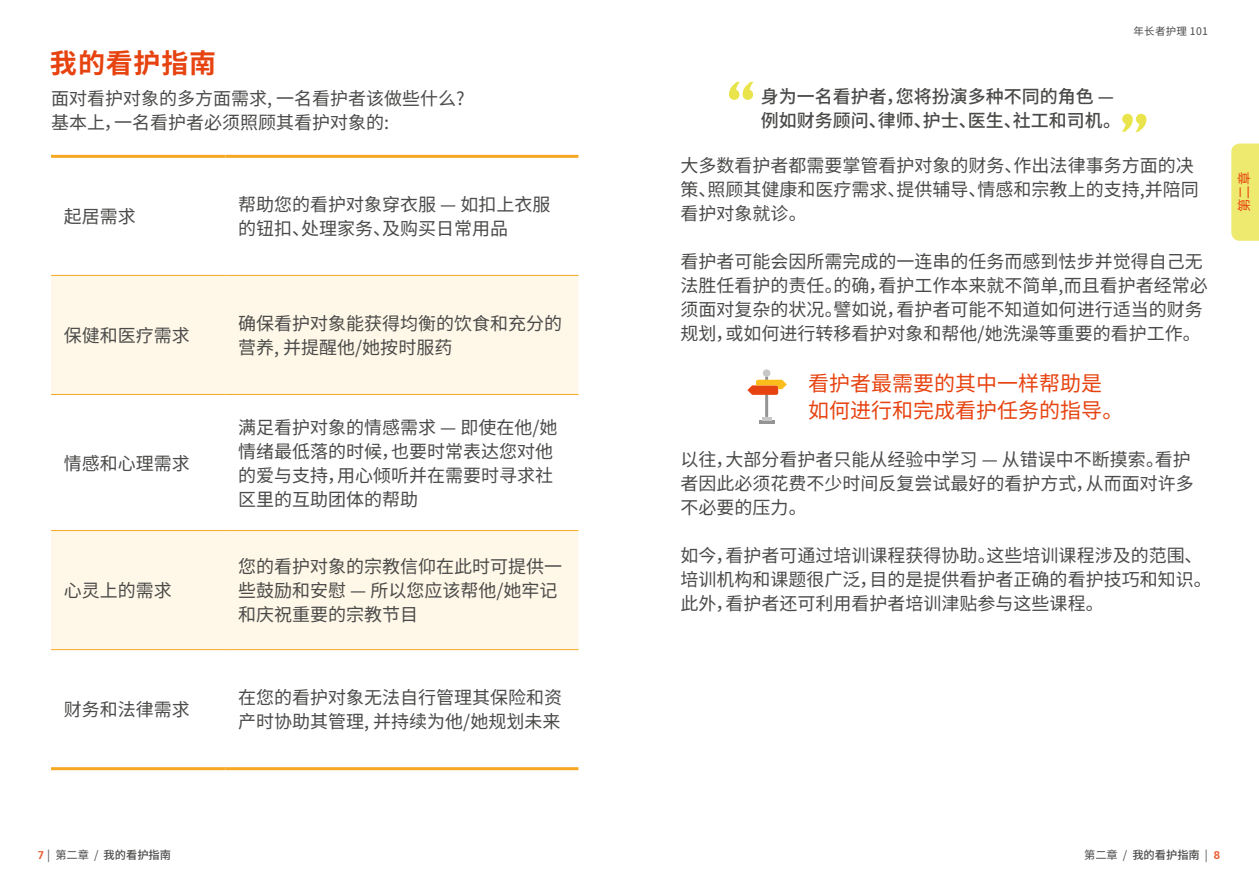
<style>
.page{position:relative;width:1259px;height:893px;background:#fff}
.page>*{position:absolute;margin:0;border:0;box-sizing:border-box;transform-origin:0 0}
.t1{font:700 27px "Noto Sans SC";letter-spacing:.03em;color:#e74310}
.t2{font:21px/27px "Noto Sans SC";color:#e74310}
.t3{font:18px/24px "Noto Sans SC";color:#4a4a49}
.t4{font:500 18px/24px "Noto Sans SC";color:#4a4a49}
.t5{font:13.5px "Noto Sans SC";color:#e74310}
.t6{font:500 11.25px "Noto Sans SC";color:#4a4a49}
.t7{font:700 11.25px "Frutiger CE";color:#eb5f34}
.t8{font:10.5px "Noto Sans SC";letter-spacing:.025em;color:#4a4a49}
.s1{font-family:"Frutiger CE";font-weight:700;color:#eb5f34}
.s2{font-weight:400}
</style>
<div class="page">
<svg style="left:51px;top:276px;width:527px;height:373px;fill:#fff8e8"></svg>
<svg style="left:51px;top:650px;width:527px;height:1px"></svg>
<hr style="left:51px;top:275px;width:174px;height:1px;background:#f7a823">
<hr style="left:225px;top:275px;width:353px;height:1px;background:#f7a823">
<hr style="left:51px;top:394px;width:174px;height:1px;background:#f7a823">
<hr style="left:225px;top:394px;width:353px;height:1px;background:#f7a823">
<hr style="left:51px;top:530px;width:174px;height:1px;background:#f7a823">
<hr style="left:225px;top:530px;width:353px;height:1px;background:#f7a823">
<hr style="left:51px;top:155px;width:174px;height:3px;background:#f7a823">
<hr style="left:225px;top:155px;width:353px;height:3px;background:#f7a823">
<hr style="left:51px;top:767px;width:174px;height:3px;background:#f7a823">
<hr style="left:225px;top:767px;width:353px;height:3px;background:#f7a823">
<hr style="left:51px;top:649px;width:174px;height:1px;background:#f7a823">
<hr style="left:225px;top:649px;width:353px;height:1px;background:#f7a823">
<svg style="left:729px;top:82px;width:24px;height:18px"></svg>
<svg style="left:1122px;top:114px;width:24px;height:18px"></svg>
<hr style="left:765px;top:395px;width:3px;height:21px;background:#949494">
<svg style="left:759px;top:420px;width:15px;height:4px"></svg>
<svg style="left:762px;top:417px;width:9px;height:3px"></svg>
<svg style="left:747px;top:377px;width:40px;height:18px"></svg>
<div style="left:763px;top:369px;width:7px;height:8px;background:#c7c9c7;border-radius:50%"></div>
<div style="left:1231px;top:144px;width:28px;height:97px;background:#eeea70"></div>
<h1 class="t1" style="left:50px;top:47px;width:168px">我的看护指南</h1>
<p class="t3" style="left:51px;top:86px;width:415px">面对看护对象的多方面需求, 一名看护者该做些什么?基本上，一名看护者必须照顾其看护对象的:</p>
<p class="t3" style="left:64px;top:205px;width:73px">起居需求</p>
<p class="t3" style="left:64px;top:324px;width:127px">保健和医疗需求</p>
<p class="t3" style="left:64px;top:451px;width:127px">情感和心理需求</p>
<p class="t3" style="left:64px;top:579px;width:109px">心灵上的需求</p>
<p class="t3" style="left:64px;top:698px;width:127px">财务和法律需求</p>
<p class="t3" style="left:238px;top:193px;width:314px">帮助您的看护对象穿衣服 — 如扣上衣服的钮扣、处理家务、及购买日常用品</p>
<p class="t3" style="left:238px;top:312px;width:325px">确保看护对象能获得均衡的饮食和充分的营养, 并提醒他/她按时服药</p>
<p class="t3" style="left:238px;top:415px;width:321px">满足看护对象的情感需求 — 即使在他/她情绪最低落的时候，也要时常表达您对他的爱与支持，用心倾听并在需要时寻求社区里的互助团体的帮助</p>
<p class="t3" style="left:238px;top:555px;width:325px">您的看护对象的宗教信仰在此时可提供一些鼓励和安慰 — 所以您应该帮他/她牢记和庆祝重要的宗教节目</p>
<p class="t3" style="left:238px;top:686px;width:325px">在您的看护对象无法自行管理其保险和资产时协助其管理, 并持续为他/她规划未来</p>
<p class="t4" style="left:761px;top:85px;width:362px">身为一名看护者，您将扮演多种不同的角色 —例如财务顾问、律师、护士、医生、社工和司机。</p>
<p class="t8" style="left:1133px;top:26px;width:76px">年长者护理 101</p>
<p class="t3" style="left:680px;top:154px;width:520px">大多数看护者都需要掌管看护对象的财务、作出法律事务方面的决策、照顾其健康和医疗需求、提供辅导、情感和宗教上的支持,并陪同看护对象就诊。</p>
<p class="t3" style="left:680px;top:250px;width:529px">看护者可能会因所需完成的一连串的任务而感到怯步并觉得自己无法胜任看护的责任。的确，看护工作本来就不简单,而且看护者经常必须面对复杂的状况。譬如说，看护者可能不知道如何进行适当的财务规划，或如何进行转移看护对象和帮他/她洗澡等重要的看护工作。</p>
<p class="t2" style="left:808px;top:371px;width:317px">看护者最需要的其中一样帮助是如何进行和完成看护任务的指导。</p>
<p class="t3" style="left:680px;top:448px;width:515px">以往，大部分看护者只能从经验中学习 — 从错误中不断摸索。看护者因此必须花费不少时间反复尝试最好的看护方式，从而面对许多不必要的压力。</p>
<p class="t3" style="left:680px;top:544px;width:533px">如今，看护者可通过培训课程获得协助。这些培训课程涉及的范围、培训机构和课题很广泛，目的是提供看护者正确的看护技巧和知识。此外，看护者还可利用看护者培训津贴参与这些课程。</p>
<p class="t5" style="left:1236px;top:212px;width:42px;rotate:-90deg">第二章</p>
<p class="t6" style="left:38px;top:849px;width:135px"><span class="s1">7</span> <span class="s2">| 第二章 /</span> 我的看护指南</p>
<p class="t7" style="left:1214px;top:848px;width:8px">8</p>
<p class="t6" style="left:1084px;top:849px;width:125px"><span class="s2">第二章 /</span> 我的看护指南 <span class="s2">|</span></p>
</div>
